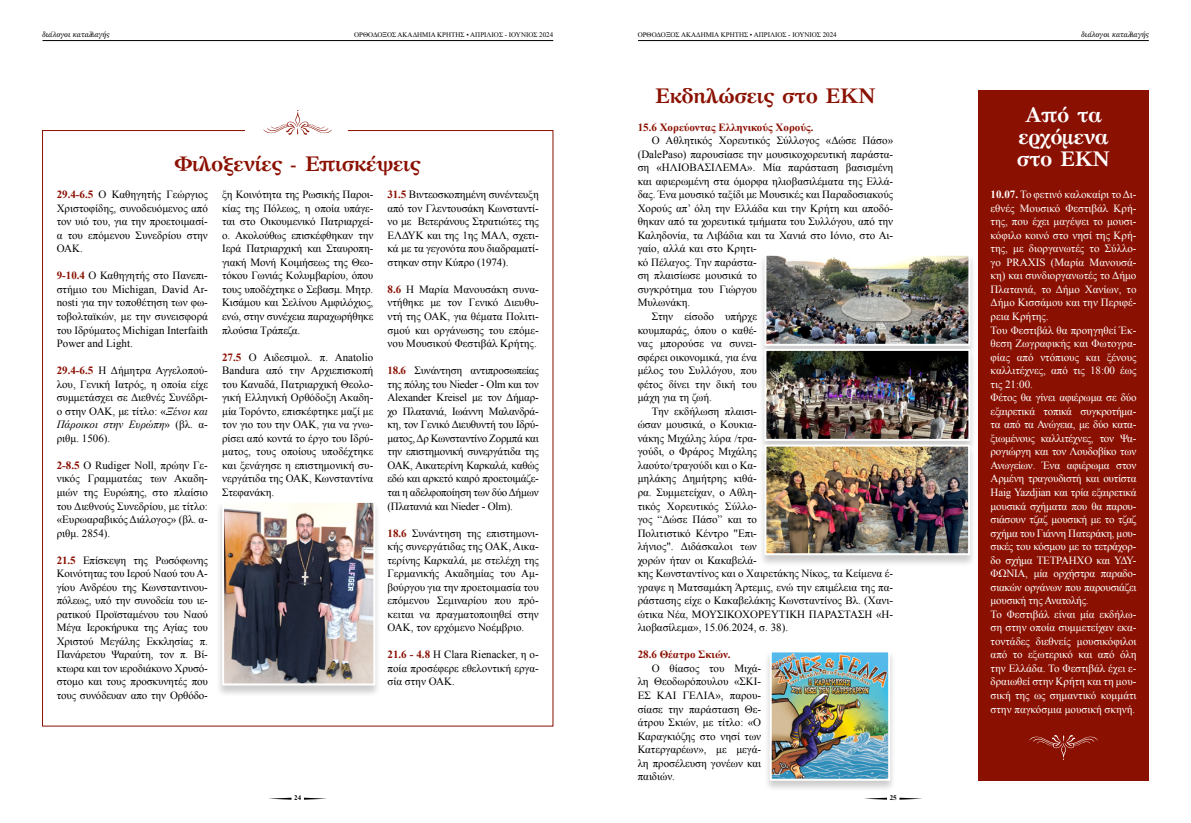
<style>
.page{position:relative;width:1191px;height:823px;background:#fff}
.page>*{position:absolute;margin:0;border:0;box-sizing:border-box;transform-origin:0 0}
.text{font:700 21px "GFS Artemisia";letter-spacing:-.02em;color:#8a1002}
.text-2{font:700 21px/22px "GFS Artemisia";letter-spacing:-.02em;color:#fff;text-align:center}
.text-3{font:11px/13.5px "Times New Roman";color:#000;text-align:justify}
.text-4{font:11px/13.5px "Times New Roman";color:#fff;text-align:justify}
.text-5{font:700 11px "Times New Roman";color:#8a1002}
.t1{font:8px "GFS Olga";color:#000}
.t2{font:7px "Times New Roman";color:#000}
.t3{font:700 7px "Times New Roman";color:#000}
.s1{font-weight:700;color:#8a1002}
.s2{font-style:italic}
.s3{font-weight:700}
</style>
<div class="page">
<svg style="left:304px;top:797px;width:23px;height:2px"></svg>
<svg style="left:269px;top:797px;width:22px;height:2px"></svg>
<svg style="left:899px;top:797px;width:23px;height:2px"></svg>
<svg style="left:864px;top:797px;width:23px;height:2px"></svg>
<hr style="left:43px;top:40px;width:510px;height:1px;background:#000">
<hr style="left:638px;top:40px;width:510px;height:1px;background:#000">
<div style="left:978px;top:90px;width:170px;height:689px;background:#8a1002"></div>
<svg style="left:42px;top:130px;width:512px;height:596px"></svg>
<div style="left:216px;top:500px;width:165px;height:197px;background:#000;opacity:.2"></div>
<img style="left:225px;top:503px;width:147px;height:179px">
<div style="left:222px;top:500px;width:153px;height:185px;border:2px solid #fff"></div>
<svg style="left:263px;top:110px;width:69px;height:25px"></svg>
<div style="left:758px;top:253px;width:218px;height:104px;background:#000;opacity:.2"></div>
<img style="left:767px;top:257px;width:200px;height:85px">
<div style="left:764px;top:254px;width:206px;height:91px;border:2px solid #fff"></div>
<div style="left:758px;top:348px;width:218px;height:104px;background:#000;opacity:.2"></div>
<img style="left:767px;top:352px;width:200px;height:85px">
<div style="left:764px;top:349px;width:206px;height:91px;border:2px solid #fff"></div>
<div style="left:758px;top:444px;width:218px;height:122px;background:#000;opacity:.2"></div>
<img style="left:767px;top:447px;width:200px;height:105px">
<div style="left:764px;top:444px;width:206px;height:111px;border:2px solid #fff"></div>
<div style="left:763px;top:649px;width:133px;height:143px;background:#000;opacity:.2"></div>
<img style="left:772px;top:653px;width:115px;height:124px">
<div style="left:769px;top:650px;width:121px;height:130px;border:2px solid #fff"></div>
<svg style="left:1029px;top:735px;width:69px;height:24px"></svg>
<p class="t1" style="left:42px;top:30px;width:69px">διάλογοι καταλλαγής</p>
<p class="t2" style="left:354px;top:30px;width:201px">OΡΘΟΔΟΞΟΣ ΑΚΑΔΗΜΙΑ ΚΡΗΤΗΣ • ΑΠΡΙΛΙΟΣ - ΙΟΥΝΙΟΣ 2024</p>
<p class="t2" style="left:637px;top:30px;width:201px">OΡΘΟΔΟΞΟΣ ΑΚΑΔΗΜΙΑ ΚΡΗΤΗΣ • ΑΠΡΙΛΙΟΣ - ΙΟΥΝΙΟΣ 2024</p>
<p class="t1" style="left:1081px;top:30px;width:69px">διάλογοι καταλλαγής</p>
<p class="text" style="left:175px;top:146px;width:248px">Φιλοξενίες - Eπισκέψεις</p>
<p class="text-3" style="left:57px;top:187px;width:153px"><span class="s1">29.4-6.5</span> Ο Καθηγητής Γεώργιος Χριστοφίδης, συνοδευόμενος από τον υιό του, για την προετοιμασί&shy;α του επόμενου Συνεδρίου στην ΟΑΚ.</p>
<p class="text-3" style="left:57px;top:268px;width:153px"><span class="s1">9-10.4</span> Ο Καθηγητής στο Πανεπι&shy;στήμιο του Michigan, David Ar&shy;nosti για την τοποθέτηση των φω&shy;τοβολταϊκών, με την συνεισφορά του Ιδρύματος Michigan Interfaith Power and Light.</p>
<p class="text-3" style="left:57px;top:363px;width:153px"><span class="s1">29.4-6.5</span> Η Δήμητρα Αγγελοπού&shy;λου, Γενική Ιατρός, η οποία είχε συμμετάσχει σε Διεθνές Συνέδρι&shy;ο στην ΟΑΚ, με τίτλο: «<span class="s2">Ξένοι και Πάροικοι στην Ευρώπη</span>» (βλ. α&shy;ριθμ. 1506).</p>
<p class="text-3" style="left:57px;top:458px;width:153px"><span class="s1">2-8.5</span> Ο Rudiger Noll, πρώην Γε&shy;νικός Γραμματέας των Ακαδη&shy;μιών της Ευρώπης, στο πλαίσιο του Διεθνούς Συνεδρίου, με τίτλο: «Ευρωαραβικός Διάλογος» (βλ. α&shy;ριθμ. 2854).</p>
<p class="text-3" style="left:57px;top:552px;width:153px"><span class="s1">21.5</span> Επίσκεψη της Ρωσόφωνης Κοινότητας του Ιερού Ναού του Α&shy;γίου Ανδρέου της Κωνσταντινου&shy;πόλεως, υπό την συνοδεία του ιε&shy;ρατικού Προϊσταμένου του Ναού Μέγα Ιεροκήρυκα της Αγίας του Χριστού Μεγάλης Εκκλησίας π.<br>Πανάρετου Ψαραύτη, τον π. Βί&shy;κτωρα και τον ιεροδιάκονο Χρυσό&shy;στομο και τους προσκυνητές που τους συνόδευαν απο την Ορθόδο-</p>
<p class="text-3" style="left:222px;top:187px;width:153px">ξη Κοινότητα της Ρωσικής Παροι&shy;κίας της Πόλεως, η οποία υπάγε&shy;ται στο Οικουμενικό Πατριαρχεί&shy;ο. Ακολούθως επισκέφθηκαν την Ιερά Πατριαρχική και Σταυροπη&shy;γιακή Μονή Κοιμήσεως της Θεο&shy;τόκου Γωνιάς Κολυμβαρίου, όπου τους υποδέχτηκε ο Σεβασμ. Μητρ.<br>Κισάμου και Σελίνου Αμφιλόχιος, ενώ, στην συνέχεια παραχωρήθηκε πλούσια Τράπεζα.</p>
<p class="text-3" style="left:222px;top:350px;width:153px"><span class="s1">27.5</span> Ο Αιδεσιμολ. π. Αnatolio Bandura από την Αρχιεπισκοπή του Καναδά, Πατριαρχική Θεολο&shy;γική Ελληνική Ορθόδοξη Ακαδη&shy;μία Τορόντο, επισκέφτηκε μαζί με τον γιο του την ΟΑΚ, για να γνω&shy;ρίσει από κοντά το έργο του Ιδρύ&shy;ματος, τους οποίους υποδέχτηκε και ξενάγησε η επιστημονική συ&shy;νεργάτιδα της ΟΑΚ, Κωνσταντίνα Στεφανάκη.</p>
<p class="text-3" style="left:387px;top:187px;width:153px"><span class="s1">31.5</span> Βιντεοσκοπημένη συνέντευξη από τον Γλεντουσάκη Κωνσταντί&shy;νο με Βετεράνους Στρατιώτες της ΕΛΔΥΚ και της 1ης ΜΑΛ, σχετι&shy;κά με τα γεγονότα που διαδραματί&shy;στηκαν στην Κύπρο (1974).</p>
<p class="text-3" style="left:387px;top:282px;width:153px"><span class="s1">8.6</span> Η Μαρία Μανουσάκη συνα&shy;ντήθηκε με τον Γενικό Διευθυ&shy;ντή της ΟΑΚ, για θέματα Πολιτι&shy;σμού και οργάνωσης του επόμε&shy;νου Μουσικού Φεστιβάλ Κρήτης.</p>
<p class="text-3" style="left:387px;top:363px;width:153px"><span class="s1">18.6</span> Συνάντηση αντιπροσωπείας της πόλης του Nieder - Olm και τον Alexander Kreisel με τον Δήμαρ&shy;χο Πλατανιά, Ιωάννη Μαλανδρά&shy;κη, τον Γενικό Διευθυντή του Ιδρύ&shy;ματος, Δρ Κωνσταντίνο Ζορμπά και την επιστημονική συνεργάτιδα της ΟΑΚ, Αικατερίνη Καρκαλά, καθώς εδώ και αρκετό καιρό προετοιμάζε&shy;ται η αδελφοποίηση των δύο Δήμων (Πλατανιά και Nieder - Olm).</p>
<p class="text-3" style="left:387px;top:525px;width:153px"><span class="s1">18.6</span> Συνάντηση της επιστημονι&shy;κής συνεργάτιδας της ΟΑΚ, Αικα&shy;τερίνης Καρκαλά, με στελέχη της Γερμανικής Ακαδημίας του Αμ&shy;βούργου για την προετοιμασία του επόμενου Σεμιναρίου που πρό&shy;κειται να πραγματοποιηθεί στην ΟΑΚ, τον ερχόμενο Νοέμβριο.</p>
<p class="text-3" style="left:387px;top:647px;width:153px"><span class="s1">21.6 - 4.8</span> Η Clara Rienacker, η ο&shy;ποία προσέφερε εθελοντική εργα&shy;σία στην ΟΑΚ.</p>
<p class="text" style="left:655px;top:79px;width:222px">Εκδηλώσεις στο ΕΚΝ</p>
<p class="text-5" style="left:637px;top:119px;width:177px">15.6 Χορεύοντας Ελληνικούς Χορούς.</p>
<p class="text-3" style="left:637px;top:133px;width:257px;text-align:left;text-indent:14px">Ο Αθλητικός Χορευτικός Σύλλογος «Δώσε Πάσο» (DalePaso) παρουσίασε την μουσικοχορευτική παράστα&shy;ση «ΗΛΙΟΒΑΣΙΛΕΜΑ». Μία παράσταση βασισμένη και αφιερωμένη στα όμορφα ηλιοβασιλέματα της Ελλά&shy;δας. Ένα μουσικό ταξίδι με Μουσικές και Παραδοσιακούς Χορούς απ’ όλη την Ελλάδα και την Κρήτη και αποδό&shy;θηκαν από τα χορευτικά τμήματα του Συλλόγου, από την Καληδονία, τα Λιβάδια και τα Χανιά στο Ιόνιο, στο Αι&shy;γαίο, αλλά και στο Κρητι-<br>κό Πέλαγος. Την παράστα-<br>ση πλαισίωσε μουσικά το<br>συγκρότημα του Γιώργου<br>Μυλωνάκη.</p>
<p class="text-3" style="left:637px;top:309px;width:121px;text-indent:14px">Στην είσοδο υπήρχε κουμπαράς, όπου ο καθέ&shy;νας μπορούσε να συνει&shy;σφέρει οικονομικά, για ένα μέλος του Συλλόγου, που φέτος δίνει την δική του μάχη για τη ζωή.</p>
<p class="text-3" style="left:637px;top:404px;width:257px;text-align:left;text-indent:14px">Την εκδήλωση πλαισι-<br>ώσαν μουσικά, o Κουκια-<br>νάκης Μιχάλης λύρα /τρα-<br>γούδι, ο Φράρος Μιχάλης<br>λαούτο/τραγούδι και ο Κα-<br>μηλάκης Δημήτρης κιθά-<br>ρα. Συμμετείχαν, ο Αθλη-<br>τικός Χορευτικός Σύλλο-<br>γος “Δώσε Πάσο” και το<br>Πολιτιστικό Κέντρο "Επι-<br>λήνιος". Διδάσκαλοι των<br>χορών ήταν οι Κακαβελά-<br>κης Κωνσταντίνος και ο Χαιρετάκης Νίκος, τα Κείμενα έ&shy;γραψε η Ματσαμάκη Άρτεμις, ενώ την επιμέλεια της πα&shy;ράστασης είχε ο Κακαβελάκης Κωνσταντίνος Βλ. (Χανι&shy;ώτικα Νέα, ΜΟΥΣΙΚΟΧΟΡΕΥΤΙΚΗ ΠΑΡΑΣΤΑΣΗ «Η&shy;λιοβασίλεμα», 15.06.2024, σ. 38).</p>
<p class="text-5" style="left:637px;top:646px;width:95px">28.6 Θέατρο Σκιών.</p>
<p class="text-3" style="left:637px;top:661px;width:125px;text-indent:14px">Ο θίασος του Μιχά&shy;λη Θεοδωρόπουλου «ΣΚΙ-ΕΣ ΚΑΙ ΓΕΛΙΑ», παρου&shy;σίασε την παράσταση Θε&shy;άτρου Σκιών, με τίτλο: «Ο Καραγκιόζης στο νησί των Κατεργαρέων», με μεγά&shy;λη προσέλευση γονέων και παιδιών.</p>
<p class="t3" style="left:294px;top:792px;width:8px">24</p>
<p class="t3" style="left:889px;top:792px;width:8px">25</p>
<p class="text-2" style="left:1016px;top:102px;width:95px">Από τα ερχόμενα στο ΕΚΝ</p>
<p class="text-4" style="left:990px;top:187px;width:147px"><span class="s3">10.07.</span> Το φετινό καλοκαίρι το Δι&shy;εθνές Μουσικό Φεστιβάλ Κρή&shy;της, που έχει μαγέψει το μουσι&shy;κόφιλο κοινό στο νησί της Κρή&shy;της, με διοργανωτές το Σύλλο&shy;γο PRAXIS (Μαρία Μανουσά&shy;κη) και συνδιοργανωτές το Δήμο Πλατανιά, το Δήμο Χανίων, το Δήμο Κισσάμου και την Περιφέ&shy;ρεια Κρήτης.</p>
<p class="text-4" style="left:990px;top:323px;width:147px">Του Φεστιβάλ θα προηγηθεί Έκ&shy;θεση Ζωγραφικής και Φωτογρα&shy;φίας από ντόπιους και ξένους καλλιτέχνες, από τις 18:00 έως τις 21:00.</p>
<p class="text-4" style="left:990px;top:390px;width:147px">Φέτος θα γίνει αφιέρωμα σε δύο εξαιρετικά τοπικά συγκροτήμα&shy;τα από τα Ανώγεια, με δύο κατα&shy;ξιωμένους καλλιτέχνες, τον Ψα&shy;ρογιώργη και τον Λουδοβίκο των Ανωγείων. Ένα αφιέρωμα στον Αρμένη τραγουδιστή και ουτίστα Haig Yazdjian και τρία εξαιρετικά μουσικά σχήματα που θα παρου&shy;σιάσουν τζαζ μουσική με το τζαζ σχήμα του Γιάννη Πατεράκη, μου&shy;σικές του κόσμου με το τετράχορ&shy;δο σχήμα ΤΕΤΡΑΗΧΟ και ΥΔΥ-ΦΩΝΙΑ, μία ορχήστρα παραδο&shy;σιακών οργάνων που παρουσιάζει μουσική της Ανατολής.</p>
<p class="text-4" style="left:990px;top:606px;width:147px">Το Φεστιβάλ είναι μία εκδήλω&shy;ση στην οποία συμμετείχαν εκα&shy;τοντάδες διεθνείς μουσικόφιλοι από το εξωτερικό και από όλη την Ελλάδα. Το Φεστιβάλ έχει ε&shy;δραιωθεί στην Κρήτη και τη μου&shy;σική της ως σημαντικό κομμάτι στην παγκόσμια μουσική σκηνή.</p>
</div>
